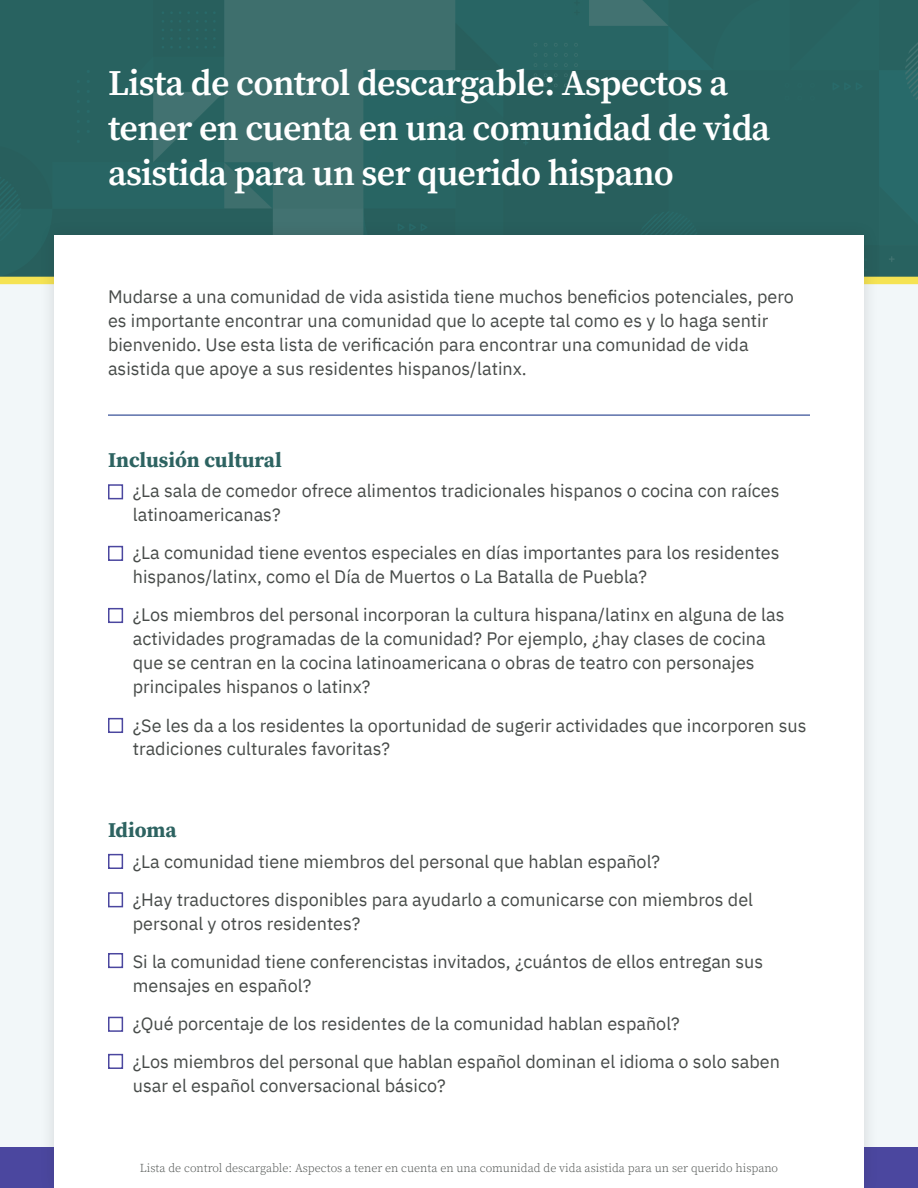
<style>
.page{position:relative;width:918px;height:1188px;background:#f2f7f9}
.page>*{position:absolute;margin:0;border:0;box-sizing:border-box;transform-origin:0 0}
.t1{font:600 36px/45px "Source Serif Pro";letter-spacing:-.02em;color:#fff}
.t2{font:700 21px "Source Serif Pro";color:#2d6361}
.t3{font:18px/24px "IBM Plex Sans";color:#474b49}
.t4{font:300 12px "Source Serif Pro";color:#474b49}
</style>
<div class="page">
<svg style="left:0;top:0;width:918px;height:277px;fill:#286260"></svg>
<div style="left:0;top:277px;width:918px;height:7px;background:#f5e353"></div>
<div style="left:0;top:1148px;width:918px;height:40px;background:#4b479f"></div>
<div style="left:39px;top:220px;width:841px;height:968px;background:#231f20;opacity:.15"></div>
<div style="left:54px;top:235px;width:810px;height:953px;background:#fff"></div>
<hr style="left:108px;top:415px;width:702px;height:1px;background:#253f8e">
<div style="left:108px;top:484px;width:15px;height:15px;background:#fff;border:2px solid #4b479f"></div>
<div style="left:108px;top:546px;width:15px;height:15px;background:#fff;border:2px solid #4b479f"></div>
<div style="left:108px;top:608px;width:15px;height:15px;background:#fff;border:2px solid #4b479f"></div>
<div style="left:108px;top:718px;width:15px;height:15px;background:#fff;border:2px solid #4b479f"></div>
<div style="left:108px;top:854px;width:15px;height:15px;background:#fff;border:2px solid #4b479f"></div>
<div style="left:108px;top:892px;width:15px;height:15px;background:#fff;border:2px solid #4b479f"></div>
<div style="left:108px;top:1017px;width:15px;height:15px;background:#fff;border:2px solid #4b479f"></div>
<div style="left:108px;top:1054px;width:15px;height:15px;background:#fff;border:2px solid #4b479f"></div>
<div style="left:108px;top:953px;width:15px;height:15px;background:#fff;border:2px solid #4b479f"></div>
<h1 class="t1" style="left:108px;top:60px;width:664px">Lista de control descargable: Aspectos a tener en cuenta en una comunidad de vida asistida para un ser querido hispano</h1>
<p class="t3" style="left:108px;top:284px;width:688px">Mudarse a una comunidad de vida asistida tiene muchos beneficios potenciales, pero es importante encontrar una comunidad que lo acepte tal como es y lo haga sentir bienvenido. Use esta lista de verificación para encontrar una comunidad de vida asistida que apoye a sus residentes hispanos/latinx.</p>
<p class="t2" style="left:108px;top:445px;width:175px">Inclusión cultural</p>
<p class="t3" style="left:133px;top:478px;width:648px">¿La sala de comedor ofrece alimentos tradicionales hispanos o cocina con raíces latinoamericanas?</p>
<p class="t3" style="left:133px;top:540px;width:648px">¿La comunidad tiene eventos especiales en días importantes para los residentes hispanos/latinx, como el Día de Muertos o La Batalla de Puebla?</p>
<p class="t3" style="left:133px;top:602px;width:653px">¿Los miembros del personal incorporan la cultura hispana/latinx en alguna de las actividades programadas de la comunidad? Por ejemplo, ¿hay clases de cocina que se centran en la cocina latinoamericana o obras de teatro con personajes principales hispanos o latinx?</p>
<p class="t3" style="left:133px;top:712px;width:675px">¿Se les da a los residentes la oportunidad de sugerir actividades que incorporen sus tradiciones culturales favoritas?</p>
<p class="t2" style="left:108px;top:815px;width:70px">Idioma</p>
<p class="t3" style="left:133px;top:841px;width:622px;line-height:38.1px">¿La comunidad tiene miembros del personal que hablan español?<br>¿Hay traductores disponibles para ayudarlo a comunicarse con miembros del</p>
<p class="t3" style="left:133px;top:903px;width:632px;line-height:38.1px">personal y otros residentes?<br>Si la comunidad tiene conferencistas invitados, ¿cuántos de ellos entregan sus</p>
<p class="t3" style="left:133px;top:965px;width:649px;line-height:38.1px">mensajes en español?<br>¿Qué porcentaje de los residentes de la comunidad hablan español?<br>¿Los miembros del personal que hablan español dominan el idioma o solo saben</p>
<p class="t3" style="left:133px;top:1072px;width:314px">usar el español conversacional básico?</p>
<p class="t4" style="left:140px;top:1160px;width:640px">Lista de control descargable: Aspectos a tener en cuenta en una comunidad de vida asistida para un ser querido hispano</p>
</div>
